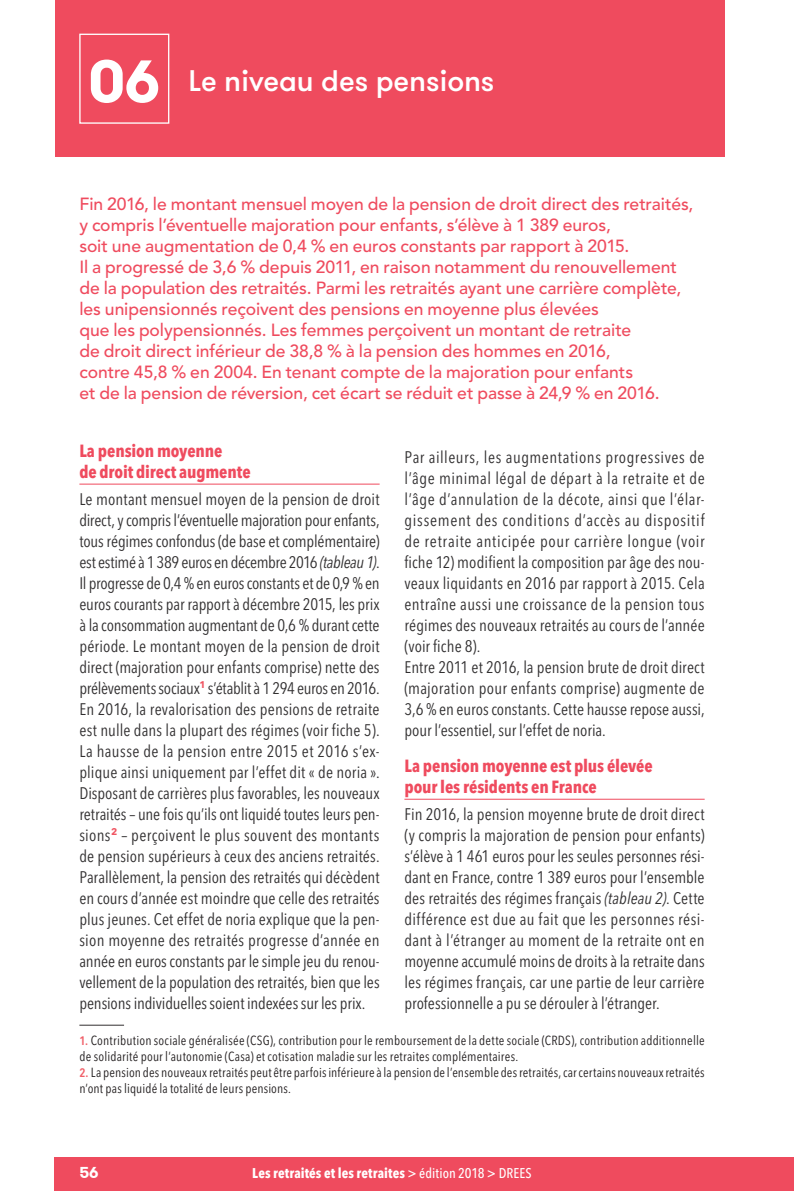
<style>
.page{position:relative;width:794px;height:1191px;background:#fff}
.page>*{position:absolute;margin:0;border:0;box-sizing:border-box;transform-origin:0 0}
.t1{font:700 59.5px "GT Walsheim";color:#fff}
.t2{font:500 29.75px "GT Walsheim";letter-spacing:-.005em;color:#fff}
.t3{font:500 17.5px/21px "Avenir LT Std";color:#ef4b5e}
.t4{font:700 condensed 17.5px/21px "Avenir Next LT Pro";letter-spacing:-.005em;color:#ef4b5e}
.t5{font:condensed 16.62px/21px "Avenir Next LT Pro";letter-spacing:.015em;color:#312f30;text-align:justify}
.t6{font:700 15.75px "GT Walsheim";color:#fff}
.t7{font:700 condensed 14px "Avenir Next LT Pro";letter-spacing:.01em;color:#fff}
.t8{font:condensed 13.12px/15.8px "Avenir Next LT Pro";letter-spacing:.015em;color:#231f20}
.s1{font-style:italic}
.s2{font-weight:600;font-size:12.25px;color:#f06069}
.s3{font-weight:500}
</style>
<div class="page">
<div style="left:55px;top:1157px;width:739px;height:34px;background:#ef4b5e"></div>
<div style="left:55px;top:0;width:669px;height:156px;background:#ef4b5e"></div>
<hr style="left:79px;top:484px;width:300px;height:1px;background:#ef4b5e">
<hr style="left:404px;top:799px;width:300px;height:1px;background:#ef4b5e">
<hr style="left:79px;top:1024px;width:45px;height:1px;background:#312f30">
<div style="left:79px;top:34px;width:90px;height:90px;border:1px solid #fff"></div>
<h1 class="t1" style="left:88px;top:43px;width:73px">06</h1>
<h2 class="t2" style="left:189px;top:61px;width:307px">Le niveau des pensions</h2>
<p class="t3" style="left:79px;top:194px;width:615px">Fin 2016, le montant mensuel moyen de la pension de droit direct des retraités, y compris l’éventuelle majoration pour enfants, s’élève à 1 389 euros,<br>soit une augmentation de 0,4 % en euros constants par rapport à 2015.<br>Il a progressé de 3,6 % depuis 2011, en raison notamment du renouvellement de la population des retraités. Parmi les retraités ayant une carrière complète, les unipensionnés reçoivent des pensions en moyenne plus élevées<br>que les polypensionnés. Les femmes perçoivent un montant de retraite<br>de droit direct inférieur de 38,8 % à la pension des hommes en 2016,<br>contre 45,8 % en 2004. En tenant compte de la majoration pour enfants<br>et de la pension de réversion, cet écart se réduit et passe à 24,9 % en 2016.</p>
<p class="t4" style="left:79px;top:440px;width:173px">La pension moyenne<br>de droit direct augmente</p>
<p class="t5" style="left:79px;top:488px;width:302px">Le montant mensuel moyen de la pension de droit direct, y compris l’éventuelle majoration pour enfants, tous régimes confondus (de base et complémentaire) est estimé à 1 389 euros en décembre 2016 <span class="s1">(tableau 1)</span>.<br>Il progresse de 0,4 % en euros constants et de 0,9 % en euros courants par rapport à décembre 2015, les prix à la consommation augmentant de 0,6 % durant cette période. Le montant moyen de la pension de droit direct (majoration pour enfants comprise) nette des prélèvements sociaux<sup>1</sup> s’établit à 1 294 euros en 2016.<br>En 2016, la revalorisation des pensions de retraite est nulle dans la plupart des régimes (voir fiche 5).<br>La hausse de la pension entre 2015 et 2016 s’ex&shy;plique ainsi uniquement par l’effet dit « de noria ».<br>Disposant de carrières plus favorables, les nouveaux retraités – une fois qu’ils ont liquidé toutes leurs pen&shy;sions<sup>2</sup> – perçoivent le plus souvent des montants de pension supérieurs à ceux des anciens retraités.<br>Parallèlement, la pension des retraités qui décèdent en cours d’année est moindre que celle des retraités plus jeunes. Cet effet de noria explique que la pen&shy;sion moyenne des retraités progresse d’année en année en euros constants par le simple jeu du renou&shy;vellement de la population des retraités, bien que les pensions individuelles soient indexées sur les prix.</p>
<p class="t5" style="left:404px;top:446px;width:302px;text-align:left">Par ailleurs, les augmentations progressives de l’âge minimal légal de départ à la retraite et de l’âge d’annulation de la décote, ainsi que l’élar&shy;gissement des conditions d’accès au dispositif de retraite anticipée pour carrière longue (voir fiche 12) modifient la composition par âge des nou&shy;veaux liquidants en 2016 par rapport à 2015. Cela entraîne aussi une croissance de la pension tous régimes des nouveaux retraités au cours de l’année (voir fiche 8).<br>Entre 2011 et 2016, la pension brute de droit direct (majoration pour enfants comprise) augmente de 3,6 % en euros constants. Cette hausse repose aussi, pour l’essentiel, sur l’effet de noria.</p>
<p class="t4" style="left:404px;top:755px;width:250px">La pension moyenne est plus élevée pour les résidents en France</p>
<p class="t5" style="left:404px;top:803px;width:302px">Fin 2016, la pension moyenne brute de droit direct (y compris la majoration de pension pour enfants) s’élève à 1 461 euros pour les seules personnes rési&shy;dant en France, contre 1 389 euros pour l’ensemble des retraités des régimes français <span class="s1">(tableau 2)</span>. Cette différence est due au fait que les personnes rési&shy;dant à l’étranger au moment de la retraite ont en moyenne accumulé moins de droits à la retraite dans les régimes français, car une partie de leur carrière professionnelle a pu se dérouler à l’étranger.</p>
<p class="t8" style="left:79px;top:1033px;width:627px"><span class="s2">1.</span> Contribution sociale généralisée (CSG), contribution pour le remboursement de la dette sociale (CRDS), contribution additionnelle de solidarité pour l’autonomie (Casa) et cotisation maladie sur les retraites complémentaires.</p>
<p class="t8" style="left:79px;top:1064px;width:627px"><span class="s2">2.</span> La pension des nouveaux retraités peut être parfois inférieure à la pension de l’ensemble des retraités, car certains nouveaux retraités n’ont pas liquidé la totalité de leurs pensions.</p>
<p class="t6" style="left:79px;top:1162px;width:21px">56</p>
<p class="t7" style="left:252px;top:1165px;width:281px">Les retraités et les retraites <span class="s3">&gt; édition 2018 &gt; DREES</span></p>
</div>
